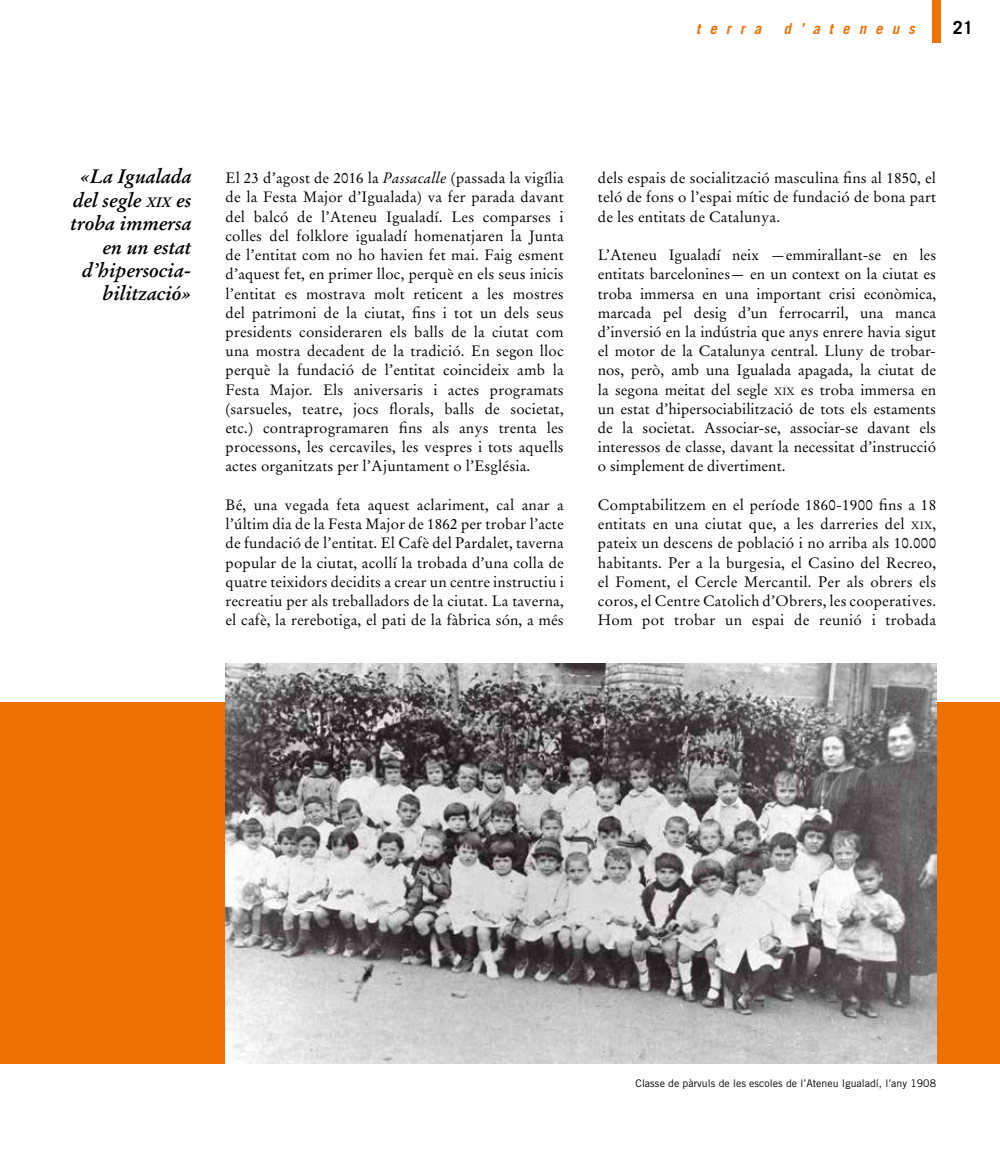
<style>
.page{position:relative;width:1000px;height:1149px;background:#fff}
.page>*{position:absolute;margin:0;border:0;box-sizing:border-box;transform-origin:0 0}
.t1{font:italic 700 19.5px/23.4px "Stempel Garamond LT";color:#000;text-align:right}
.t2{font:700 18px "Trade Gothic LT Std";color:#000}
.t3{font:15px/19.2px "Stempel Garamond LT";letter-spacing:.01em;color:#000;text-align:justify}
.t4{font:italic 700 15px "Trade Gothic LT Std";letter-spacing:.6em;color:#ee7203}
.t5{font:10.5px "Trade Gothic LT Std";letter-spacing:.005em;color:#000}
.s1{font-size:13.65px}
.s2{font-style:italic}
.s3{font-size:10.5px}
</style>
<div class="page">
<div style="left:931px;top:0;width:9px;height:43px;background:#ee7203"></div>
<div style="left:0;top:701px;width:999px;height:362px;background:#ee7203"></div>
<img style="left:225px;top:663px;width:710px;height:400px">
<p class="t4" style="left:696px;top:19px;width:67px">terra</p>
<p class="t4" style="left:783px;top:19px;width:133px">d’ateneus</p>
<p class="t2" style="left:952px;top:16px;width:22px">21</p>
<h1 class="t1" style="left:71px;top:165px;width:122px">«La Igualada del segle <span class="s1">xix</span> es troba immersa en un estat d’hipersocia&shy;bilització»</h1>
<p class="t3" style="left:225px;top:168px;width:340px">El 23 d’agost de 2016 la <span class="s2">Passacalle</span> (passada la vigília de la Festa Major d’Igualada) va fer parada davant del balcó de l’Ateneu Igualadí. Les comparses i colles del folklore igualadí homenatjaren la Junta de l’entitat com no ho havien fet mai. Faig esment d’aquest fet, en primer lloc, perquè en els seus inicis l’entitat es mostrava molt reticent a les mostres del patrimoni de la ciutat, fins i tot un dels seus presidents consideraren els balls de la ciutat com una mostra decadent de la tradició. En segon lloc perquè la fundació de l’entitat coincideix amb la Festa Major. Els aniversaris i actes programats (sarsueles, teatre, jocs florals, balls de societat, etc.) contraprogramaren fins als anys trenta les processons, les cercaviles, les vespres i tots aquells actes organitzats per l’Ajuntament o l’Església.</p>
<p class="t3" style="left:225px;top:495px;width:340px">Bé, una vegada feta aquest aclariment, cal anar a l’últim dia de la Festa Major de 1862 per trobar l’acte de fundació de l’entitat. El Cafè del Pardalet, taverna popular de la ciutat, acollí la trobada d’una colla de quatre teixidors decidits a crear un centre instructiu i recreatiu per als treballadors de la ciutat. La taverna, el cafè, la rerebotiga, el pati de la fàbrica són, a més</p>
<p class="t3" style="left:597px;top:168px;width:340px">dels espais de socialització masculina fins al 1850, el teló de fons o l’espai mític de fundació de bona part de les entitats de Catalunya.</p>
<p class="t3" style="left:597px;top:245px;width:340px">L’Ateneu Igualadí neix —emmirallant-se en les entitats barcelonines— en un context on la ciutat es troba immersa en una important crisi econòmica, marcada pel desig d’un ferrocarril, una manca d’inversió en la indústria que anys enrere havia sigut el motor de la Catalunya central. Lluny de trobar&shy;nos, però, amb una Igualada apagada, la ciutat de la segona meitat del segle <span class="s3">XIX</span> es troba immersa en un estat d’hipersociabilització de tots els estaments de la societat. Associar-se, associar-se davant els interessos de classe, davant la necessitat d’instrucció o simplement de divertiment.</p>
<p class="t3" style="left:597px;top:495px;width:340px">Comptabilitzem en el període 1860-1900 fins a 18 entitats en una ciutat que, a les darreries del <span class="s3">XIX</span>, pateix un descens de població i no arriba als 10.000 habitants. Per a la burgesia, el Casino del Recreo, el Foment, el Cercle Mercantil. Per als obrers els coros, el Centre Catolich d’Obrers, les cooperatives.<br>Hom pot trobar un espai de reunió i trobada</p>
<p class="t5" style="left:635px;top:1076px;width:302px">Classe de pàrvuls de les escoles de l’Ateneu Igualadí, l’any 1908</p>
</div>
